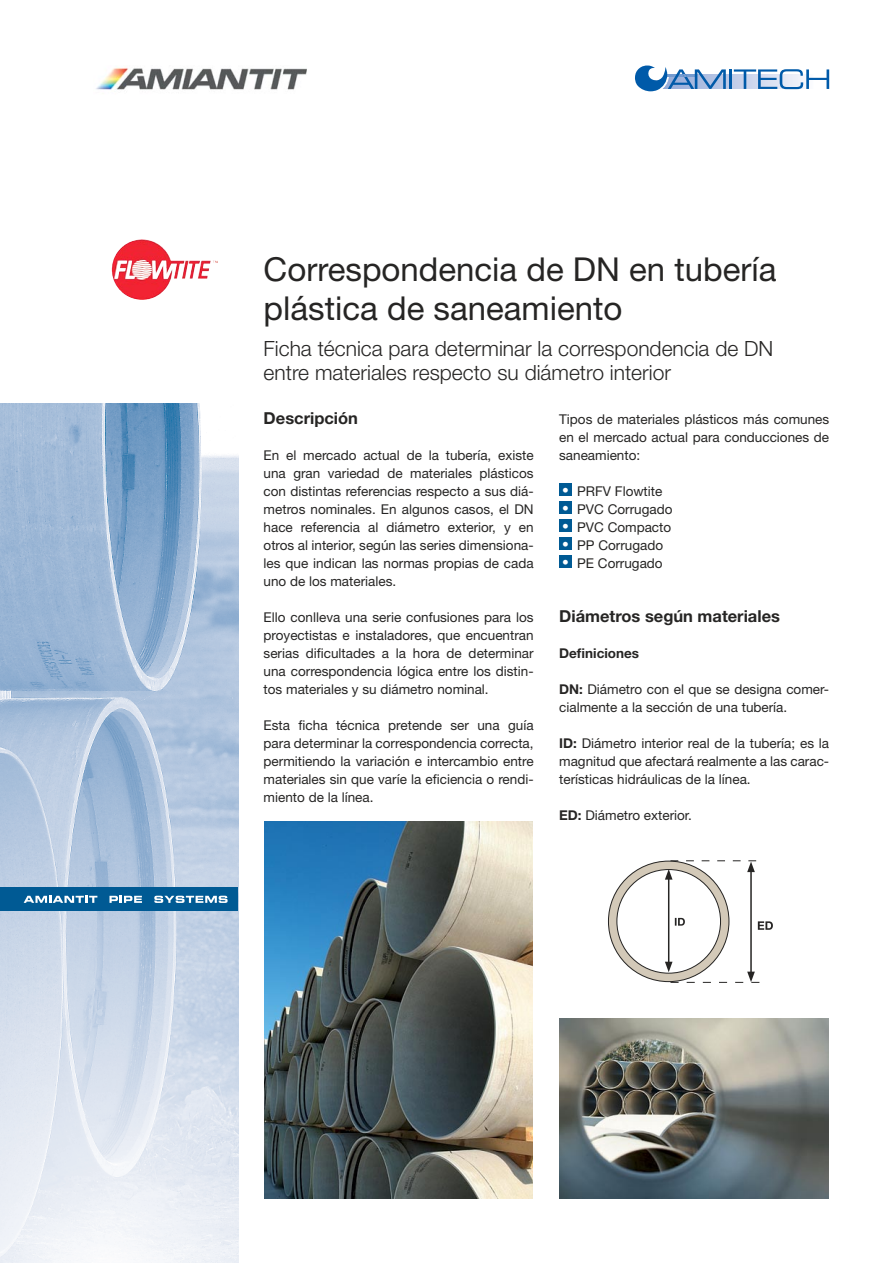
<style>
.page{position:relative;width:893px;height:1263px;background:#fff}
.page>*{position:absolute;margin:0;border:0;box-sizing:border-box;transform-origin:0 0}
.t1{font:33px/39px "Helvetica Neue";color:#262524}
.t2{font:300 21px/24px "Helvetica Neue";color:#262524}
.t3{font:700 16.5px "Helvetica Neue";color:#262524}
.t4{font:13.5px/18px "Helvetica Neue";color:#262524;text-align:justify}
.t5{font:700 13.5px "Helvetica Neue";color:#262524}
.s1{color:#fff}
.s2{font-weight:700}
</style>
<div class="page">
<img style="left:96px;top:67px;width:211px;height:23px">
<div style="left:654px;top:74px;width:160px;height:15px;background:#bdc9e7"></div>
<div style="left:631px;top:56px;width:38px;height:38px;border:1px solid #fff;border-radius:50%"></div>
<svg style="left:635px;top:65px;width:91px;height:26px"></svg>
<hr style="left:729px;top:69px;width:3px;height:20px;background:#005aa9">
<svg style="left:734px;top:69px;width:95px;height:20px"></svg>
<img style="left:0;top:404px;width:238px;height:859px">
<div style="left:0;top:888px;width:238px;height:23px;background:#005a94"></div>
<svg style="left:24px;top:896px;width:73px;height:7px"></svg>
<svg style="left:109px;top:896px;width:33px;height:7px"></svg>
<svg style="left:154px;top:896px;width:74px;height:7px"></svg>
<img style="left:118px;top:260px;width:67px;height:40px">
<img style="left:264px;top:822px;width:269px;height:376px">
<div style="left:559px;top:483px;width:13px;height:13px;background:#005a94"></div>
<div style="left:559px;top:501px;width:13px;height:13px;background:#005a94"></div>
<div style="left:559px;top:519px;width:13px;height:13px;background:#005a94"></div>
<div style="left:559px;top:537px;width:13px;height:13px;background:#005a94"></div>
<div style="left:559px;top:555px;width:13px;height:13px;background:#005a94"></div>
<img style="left:560px;top:1019px;width:268px;height:179px">
<svg style="left:608px;top:860px;width:165px;height:123px"></svg>
<h1 class="t1" style="left:264px;top:249px;width:514px">Correspondencia de DN en tubería plástica de saneamiento</h1>
<h2 class="t2" style="left:264px;top:336px;width:511px">Ficha técnica para determinar la correspondencia de DN entre materiales respecto su diámetro interior</h2>
<p class="t3" style="left:264px;top:408px;width:96px">Descripción</p>
<p class="t4" style="left:264px;top:446px;width:272px">En el mercado actual de la tubería, existe una gran variedad de materiales plásticos con distintas referencias respecto a sus diá&shy;metros nominales. En algunos casos, el DN hace referencia al diámetro exterior, y en otros al interior, según las series dimensiona&shy;les que indican las normas propias de cada uno de los materiales.</p>
<p class="t4" style="left:264px;top:608px;width:272px">Ello conlleva una serie confusiones para los proyectistas e instaladores, que encuentran serias dificultades a la hora de determinar una correspondencia lógica entre los distin&shy;tos materiales y su diámetro nominal.</p>
<p class="t4" style="left:264px;top:716px;width:272px">Esta ficha técnica pretende ser una guía para determinar la correspondencia correcta, permitiendo la variación e intercambio entre materiales sin que varíe la eficiencia o rendi&shy;miento de la línea.</p>
<p class="t4" style="left:559px;top:410px;width:271px">Tipos de materiales plásticos más comunes en el mercado actual para conducciones de saneamiento:</p>
<p class="t4" style="left:562px;top:482px;width:102px"><span class="s1">•</span> PRFV Flowtite</p>
<p class="t4" style="left:562px;top:500px;width:112px"><span class="s1">•</span> PVC Corrugado</p>
<p class="t4" style="left:562px;top:518px;width:111px"><span class="s1">•</span> PVC Compacto</p>
<p class="t4" style="left:562px;top:536px;width:102px"><span class="s1">•</span> PP Corrugado</p>
<p class="t4" style="left:562px;top:554px;width:102px"><span class="s1">•</span> PE Corrugado</p>
<p class="t3" style="left:559px;top:606px;width:222px">Diámetros según materiales</p>
<p class="t5" style="left:559px;top:645px;width:81px">Definiciones</p>
<p class="t4" style="left:559px;top:680px;width:271px"><span class="s2">DN:</span> Diámetro con el que se designa comer&shy;cialmente a la sección de una tubería.</p>
<p class="t4" style="left:559px;top:734px;width:272px"><span class="s2">ID:</span> Diámetro interior real de la tubería; es la magnitud que afectará realmente a las carac&shy;terísticas hidráulicas de la línea.</p>
<p class="t4" style="left:559px;top:806px;width:134px"><span class="s2">ED:</span> Diámetro exterior.</p>
</div>
